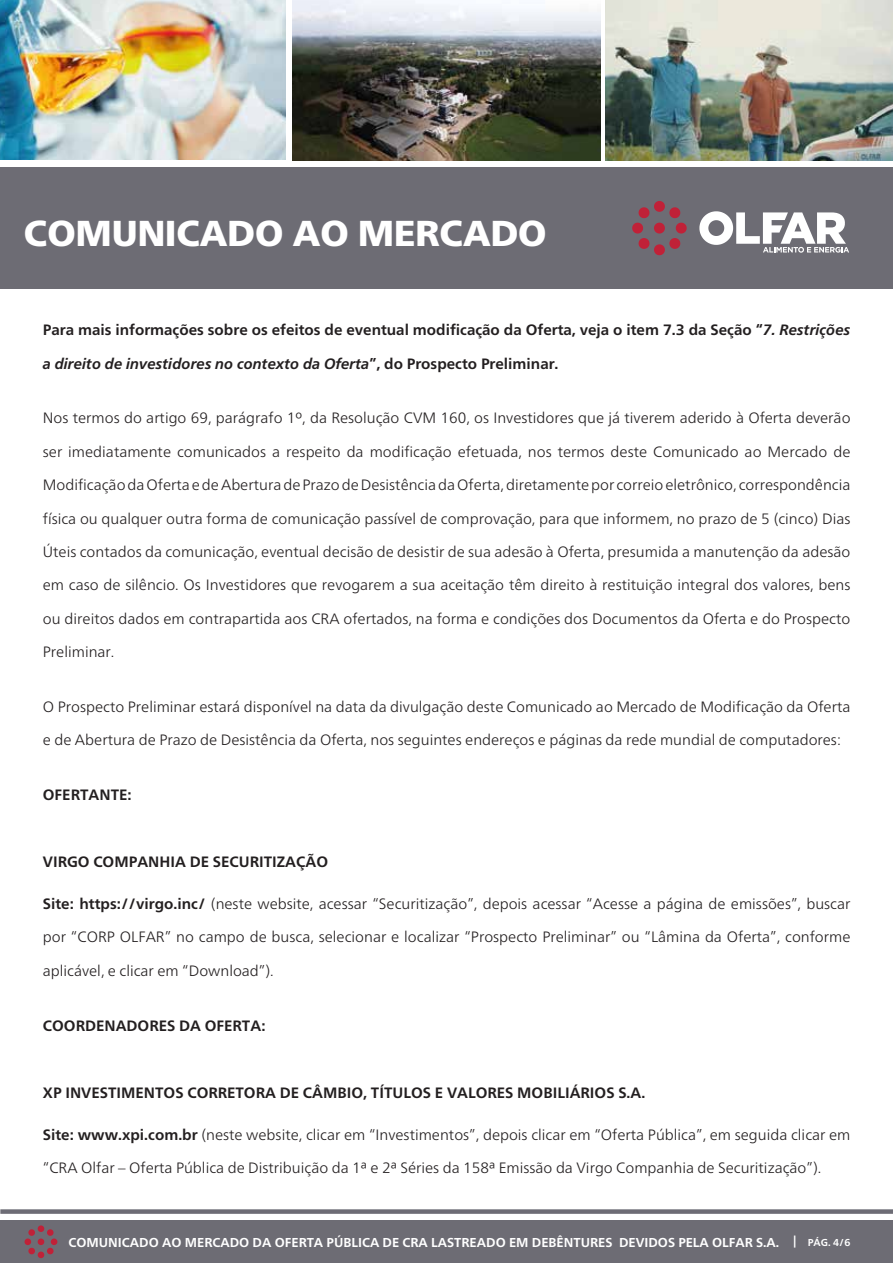
<style>
.page{position:relative;width:893px;height:1267px;background:#fff}
.page>*{position:absolute;margin:0;border:0;box-sizing:border-box;transform-origin:0 0}
.t1{font:900 36px "Frutiger Neue LT";color:#fff}
.t2{font:300 15px "Frutiger Neue LT";color:#231f20}
.t3{font:700 15px "Frutiger Neue LT";color:#231f20}
.t4{font:italic 700 15px "Frutiger Neue LT";color:#231f20}
.t5{font:700 12.9px "Frutiger Neue LT";color:#fff}
.s1{font-style:italic}
.s2{font-style:normal}
.s3{font-weight:700}
.s4{font-size:12px}
.s5{font-size:10.05px}
</style>
<div class="page">
<img style="left:605px;top:0;width:288px;height:160px">
<img style="left:292px;top:0;width:308px;height:160px">
<img style="left:0;top:0;width:285px;height:159px">
<div style="left:0;top:167px;width:893px;height:122px;background:#6d6c74"></div>
<svg style="left:699px;top:211px;width:150px;height:42px"></svg>
<svg style="left:632px;top:201px;width:55px;height:54px"></svg>
<div style="left:0;top:1220px;width:893px;height:42px;background:#6d6c74"></div>
<svg style="left:25px;top:1225px;width:32px;height:32px"></svg>
<svg style="left:0;top:1209px;width:893px;height:4px;background:#787780"></svg>
<h1 class="t1" style="left:24px;top:212px;width:524px">COMUNICADO AO MERCADO</h1>
<p class="t3" style="left:43px;top:321px;width:809px">Para mais informações sobre os efeitos de eventual modificação da Oferta, veja o item 7.3 da Seção “<span class="s1">7. Restrições</span></p>
<p class="t4" style="left:43px;top:354px;width:517px">a direito de investidores no contexto da Oferta<span class="s2">”, do Prospecto Preliminar.</span></p>
<p class="t2" style="left:43px;top:409px;width:809px">Nos termos do artigo 69, parágrafo 1º, da Resolução CVM 160, os Investidores que já tiverem aderido à Oferta deverão</p>
<p class="t2" style="left:43px;top:442px;width:809px">ser imediatamente comunicados a respeito da modificação efetuada, nos termos deste Comunicado ao Mercado de</p>
<p class="t2" style="left:43px;top:476px;width:809px">Modificação da Oferta e de Abertura de Prazo de Desistência da Oferta, diretamente por correio eletrônico, correspondência</p>
<p class="t2" style="left:43px;top:509px;width:809px">física ou qualquer outra forma de comunicação passível de comprovação, para que informem, no prazo de 5 (cinco) Dias</p>
<p class="t2" style="left:43px;top:542px;width:809px">Úteis contados da comunicação, eventual decisão de desistir de sua adesão à Oferta, presumida a manutenção da adesão</p>
<p class="t2" style="left:43px;top:576px;width:809px">em caso de silêncio. Os Investidores que revogarem a sua aceitação têm direito à restituição integral dos valores, bens</p>
<p class="t2" style="left:43px;top:609px;width:809px">ou direitos dados em contrapartida aos CRA ofertados, na forma e condições dos Documentos da Oferta e do Prospecto</p>
<p class="t2" style="left:43px;top:642px;width:73px">Preliminar.</p>
<p class="t2" style="left:43px;top:697px;width:809px">O Prospecto Preliminar estará disponível na data da divulgação deste Comunicado ao Mercado de Modificação da Oferta</p>
<p class="t2" style="left:43px;top:730px;width:800px">e de Abertura de Prazo de Desistência da Oferta, nos seguintes endereços e páginas da rede mundial de computadores:</p>
<p class="t3" style="left:43px;top:785px;width:90px">OFERTANTE:</p>
<p class="t3" style="left:43px;top:853px;width:287px">VIRGO COMPANHIA DE SECURITIZAÇÃO</p>
<p class="t2" style="left:43px;top:894px;width:809px"><span class="s3">Site: https://virgo.inc/</span> (neste website, acessar “Securitização”, depois acessar “Acesse a página de emissões”, buscar</p>
<p class="t2" style="left:43px;top:928px;width:809px">por “CORP OLFAR” no campo de busca, selecionar e localizar “Prospecto Preliminar” ou “Lâmina da Oferta”, conforme</p>
<p class="t2" style="left:43px;top:961px;width:232px">aplicável, e clicar em “Download”).</p>
<p class="t3" style="left:43px;top:1016px;width:224px">COORDENADORES DA OFERTA:</p>
<p class="t3" style="left:43px;top:1083px;width:604px">XP INVESTIMENTOS CORRETORA DE CÂMBIO, TÍTULOS E VALORES MOBILIÁRIOS S.A.</p>
<p class="t2" style="left:43px;top:1125px;width:809px"><span class="s3">Site: www.xpi.com.br</span> (neste website, clicar em “Investimentos”, depois clicar em “Oferta Pública”, em seguida clicar em</p>
<p class="t2" style="left:43px;top:1158px;width:780px">“CRA Olfar – Oferta Pública de Distribuição da 1ª e 2ª Séries da 158ª Emissão da Virgo Companhia de Securitização”).</p>
<p class="t5" style="left:68px;top:1234px;width:783px">COMUNICADO AO MERCADO DA OFERTA PÚBLICA DE CRA LASTREADO EM DEBÊNTURES DEVIDOS PELA OLFAR S.A. <span class="s4">|</span> <span class="s5">PÁG. 4/6</span></p>
</div>
